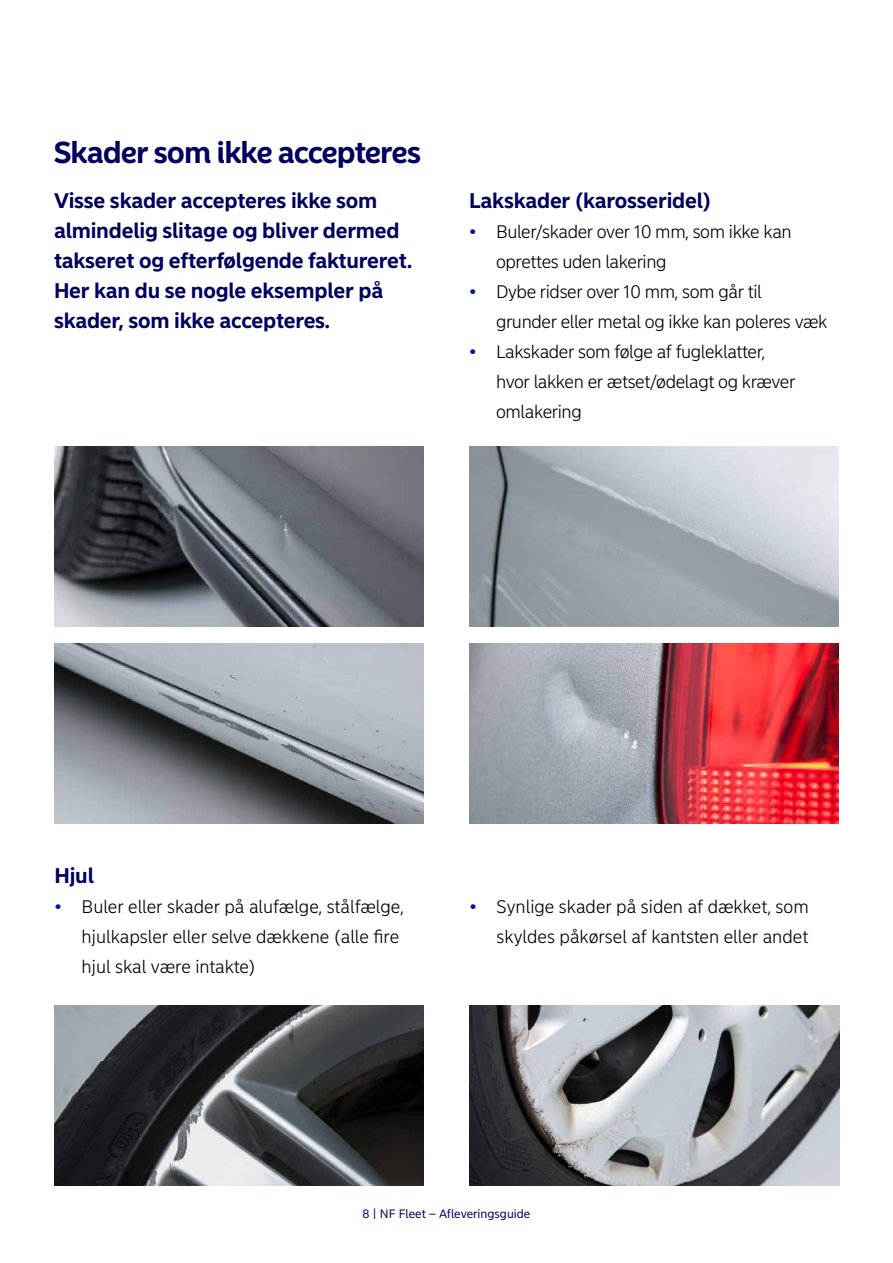
<style>
.page{position:relative;width:893px;height:1263px;background:#fff}
.page>*{position:absolute;margin:0;border:0;box-sizing:border-box;transform-origin:0 0}
.Overskrift{font:700 30px "Nordea Sans Large";letter-spacing:-.01em;color:#00005e}
.Mellem_rubrik{font:700 21px/30px "Nordea Sans Small";letter-spacing:-.01em;color:#00005e}
.t1{font:300 18px/30px "Nordea Sans Small";letter-spacing:-.02em;color:#000}
.t2{font:300 18px/30px "Nordea Sans Small";color:#000}
.t3{font:12px "Nordea Sans Small";color:#00005e}
.s1{color:#0016a0}
</style>
<div class="page">
<img style="left:55px;top:446px;width:369px;height:180px">
<img style="left:55px;top:644px;width:369px;height:180px">
<img style="left:470px;top:446px;width:369px;height:180px">
<img style="left:470px;top:644px;width:369px;height:180px">
<img style="left:55px;top:1005px;width:369px;height:180px">
<img style="left:469px;top:1005px;width:371px;height:180px">
<p class="Overskrift" style="left:54px;top:134px;width:368px">Skader som ikke accepteres</p>
<p class="Mellem_rubrik" style="left:54px;top:186px;width:360px">Visse skader accepteres ikke som almindelig slitage og bliver dermed takseret og efterfølgende faktureret.<br>Her kan du se nogle eksempler på skader, som ikke accepteres.</p>
<p class="Mellem_rubrik" style="left:469px;top:186px;width:244px">Lakskader (karosseridel)</p>
<p class="t1" style="left:496px;top:217px;width:297px;text-indent:-27px"><span class="s1">•</span> Buler/skader over 10 mm, som ikke kan oprettes uden lakering</p>
<p class="t1" style="left:496px;top:277px;width:333px;text-indent:-27px"><span class="s1">•</span> Dybe ridser over 10 mm, som går til<br>grunder eller metal og ikke kan poleres væk</p>
<p class="t1" style="left:496px;top:337px;width:301px;text-indent:-27px"><span class="s1">•</span> Lakskader som følge af fugleklatter, hvor lakken er ætset/ødelagt og kræver omlakering</p>
<p class="Mellem_rubrik" style="left:55px;top:860px;width:41px">Hjul</p>
<p class="t2" style="left:82px;top:891px;width:324px;text-indent:-27px"><span class="s1">•</span> Buler eller skader på alufælge, stålfælge, hjulkapsler eller selve dækkene (alle fire hjul skal være intakte)</p>
<p class="t2" style="left:470px;top:891px;width:341px;text-align:right"><span class="s1">•</span> Synlige skader på siden af dækket, som skyldes påkørsel af kantsten eller andet</p>
<p class="t3" style="left:363px;top:1206px;width:169px">8 | NF Fleet – Afleveringsguide</p>
</div>
